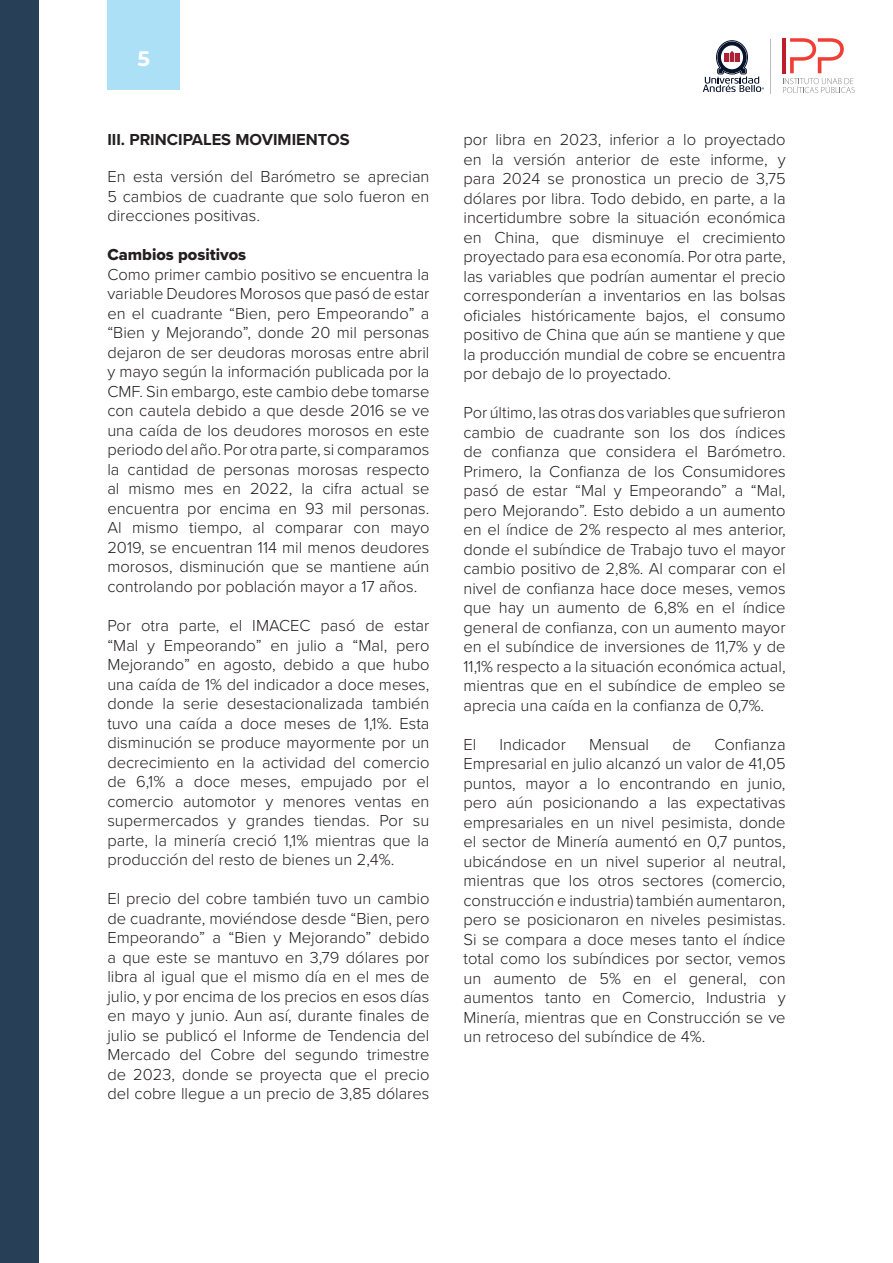
<style>
.page{position:relative;width:893px;height:1263px;background:#fff}
.page>*{position:absolute;margin:0;border:0;box-sizing:border-box;transform-origin:0 0}
.t1{font:700 21px "Montserrat";color:#fff}
.t2{font:300 16.5px/19.5px "Proxima Nova";color:#231f20;text-align:justify}
.t3{font:700 16.5px "Proxima Nova";color:#231f20}
.t4{font:16.5px "Proxima Nova Extrabld";color:#231f20}
</style>
<div class="page">
<div style="left:107px;top:0;width:73px;height:90px;background:#ace0f7"></div>
<div style="left:0;top:0;width:38px;height:1263px;background:#283f58"></div>
<svg style="left:703px;top:41px;width:61px;height:51px"></svg>
<hr style="left:771px;top:39px;width:1px;height:55px;background:#bbbdbd">
<hr style="left:782px;top:38px;width:4px;height:35px;background:#be1d2c">
<svg style="left:783px;top:38px;width:72px;height:55px"></svg>
<p class="t1" style="left:137px;top:44px;width:14px">5</p>
<p class="t3" style="left:107px;top:127px;width:244px">III. PRINCIPALES MOVIMIENTOS</p>
<p class="t2" style="left:107px;top:166px;width:324px">En esta versión del Barómetro se aprecian 5 cambios de cuadrante que solo fueron en direcciones positivas.</p>
<p class="t4" style="left:107px;top:243px;width:140px">Cambios positivos</p>
<p class="t2" style="left:107px;top:264px;width:324px">Como primer cambio positivo se encuentra la variable Deudores Morosos que pasó de estar en el cuadrante “Bien, pero Empeorando” a “Bien y Mejorando”, donde 20 mil personas dejaron de ser deudoras morosas entre abril y mayo según la información publicada por la CMF. Sin embargo, este cambio debe tomarse con cautela debido a que desde 2016 se ve una caída de los deudores morosos en este periodo del año. Por otra parte, si comparamos la cantidad de personas morosas respecto al mismo mes en 2022, la cifra actual se encuentra por encima en 93 mil personas.<br>Al mismo tiempo, al comparar con mayo 2019, se encuentran 114 mil menos deudores morosos, disminución que se mantiene aún controlando por población mayor a 17 años.</p>
<p class="t2" style="left:107px;top:615px;width:324px">Por otra parte, el IMACEC pasó de estar “Mal y Empeorando” en julio a “Mal, pero Mejorando” en agosto, debido a que hubo una caída de 1% del indicador a doce meses, donde la serie desestacionalizada también tuvo una caída a doce meses de 1,1%. Esta disminución se produce mayormente por un decrecimiento en la actividad del comercio de 6,1% a doce meses, empujado por el comercio automotor y menores ventas en supermercados y grandes tiendas. Por su parte, la minería creció 1,1% mientras que la producción del resto de bienes un 2,4%.</p>
<p class="t2" style="left:107px;top:888px;width:324px">El precio del cobre también tuvo un cambio de cuadrante, moviéndose desde “Bien, pero Empeorando” a “Bien y Mejorando” debido a que este se mantuvo en 3,79 dólares por libra al igual que el mismo día en el mes de julio, y por encima de los precios en esos días en mayo y junio. Aun así, durante finales de julio se publicó el Informe de Tendencia del Mercado del Cobre del segundo trimestre de 2023, donde se proyecta que el precio del cobre llegue a un precio de 3,85 dólares</p>
<p class="t2" style="left:463px;top:129px;width:324px">por libra en 2023, inferior a lo proyectado en la versión anterior de este informe, y para 2024 se pronostica un precio de 3,75 dólares por libra. Todo debido, en parte, a la incertidumbre sobre la situación económica en China, que disminuye el crecimiento proyectado para esa economía. Por otra parte, las variables que podrían aumentar el precio corresponderían a inventarios en las bolsas oficiales históricamente bajos, el consumo positivo de China que aún se mantiene y que la producción mundial de cobre se encuentra por debajo de lo proyectado.</p>
<p class="t2" style="left:463px;top:402px;width:324px">Por último, las otras dos variables que sufrieron cambio de cuadrante son los dos índices de confianza que considera el Barómetro.<br>Primero, la Confianza de los Consumidores pasó de estar “Mal y Empeorando” a “Mal, pero Mejorando”. Esto debido a un aumento en el índice de 2% respecto al mes anterior, donde el subíndice de Trabajo tuvo el mayor cambio positivo de 2,8%. Al comparar con el nivel de confianza hace doce meses, vemos que hay un aumento de 6,8% en el índice general de confianza, con un aumento mayor en el subíndice de inversiones de 11,7% y de 11,1% respecto a la situación económica actual, mientras que en el subíndice de empleo se aprecia una caída en la confianza de 0,7%.</p>
<p class="t2" style="left:463px;top:733px;width:14px">El</p>
<p class="t2" style="left:500px;top:733px;width:68px">Indicador</p>
<p class="t2" style="left:589px;top:733px;width:61px">Mensual</p>
<p class="t2" style="left:672px;top:733px;width:20px">de</p>
<p class="t2" style="left:463px;top:733px;width:324px;text-indent:251px">Confianza Empresarial en julio alcanzó un valor de 41,05 puntos, mayor a lo encontrando en junio, pero aún posicionando a las expectativas empresariales en un nivel pesimista, donde el sector de Minería aumentó en 0,7 puntos, ubicándose en un nivel superior al neutral, mientras que los otros sectores (comercio, construcción e industria) también aumentaron, pero se posicionaron en niveles pesimistas.<br>Si se compara a doce meses tanto el índice total como los subíndices por sector, vemos un aumento de 5% en el general, con aumentos tanto en Comercio, Industria y Minería, mientras que en Construcción se ve un retroceso del subíndice de 4%.</p>
</div>
